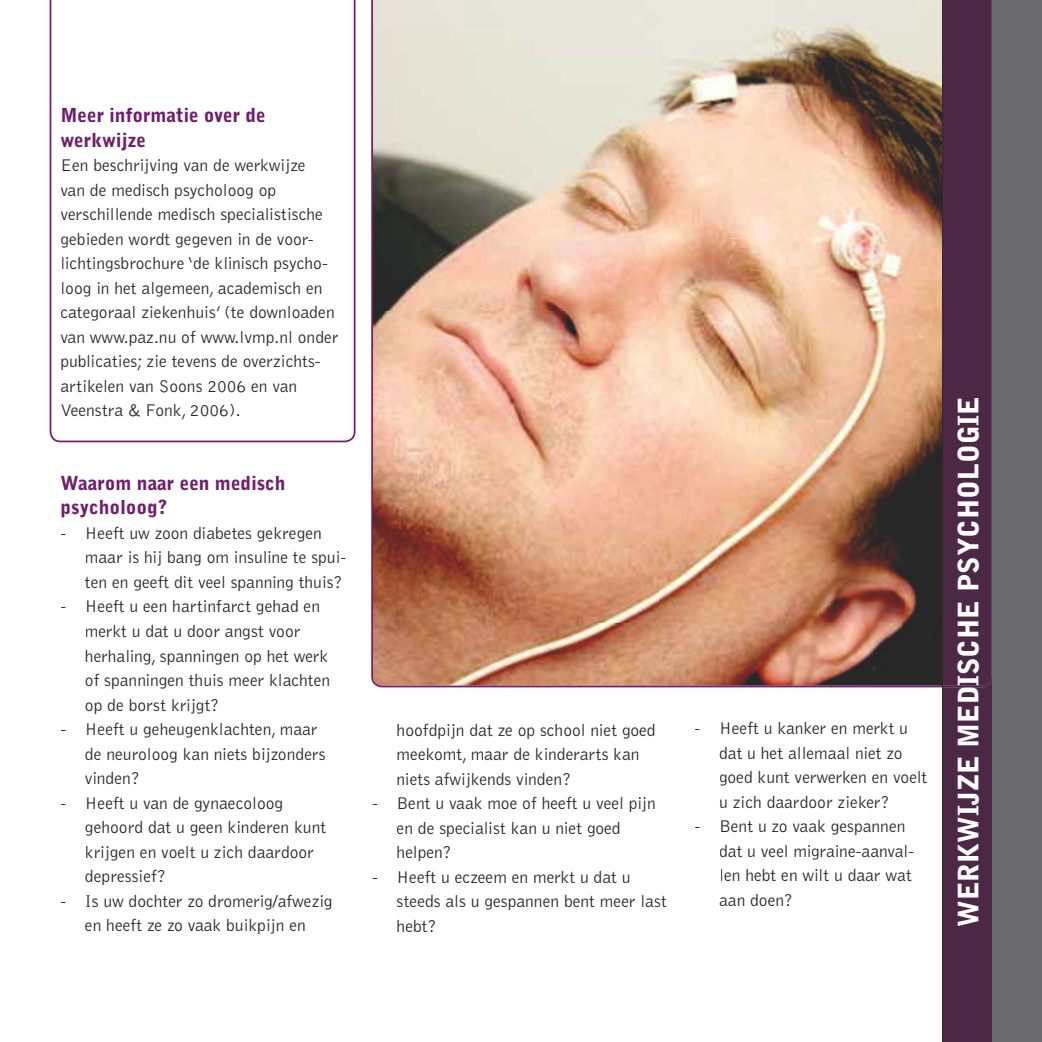
<style>
.page{position:relative;width:1042px;height:1042px;background:#fff}
.page>*{position:absolute;margin:0;border:0;box-sizing:border-box;transform-origin:0 0}
.t1{font:900 28px "Bell Gothic";color:#fff}
.t2{font:900 19.25px/24.5px "Bell Gothic";color:#721d6f}
.t3{font:300 17.5px/24.5px "Bell Gothic";color:#272727}
</style>
<div class="page">
<img style="left:371px;top:0;width:572px;height:687px">
<img style="left:942px;top:687px;width:1px;height:355px">
<div style="left:943px;top:687px;width:49px;height:355px;background:#4d2746"></div>
<div style="left:943px;top:0;width:49px;height:687px;background:#4d2746"></div>
<svg style="left:50px;top:0;width:305px;height:442px"></svg>
<div style="left:992px;top:0;width:50px;height:1042px;background:#6b6b6d"></div>
<p class="t2" style="left:60px;top:103px;width:207px">Meer informatie over de werkwijze</p>
<p class="t3" style="left:60px;top:153px;width:280px">Een beschrijving van de werkwijze<br>van de medisch psycholoog op verschillende medisch specialistische gebieden wordt gegeven in de voor&shy;lichtingsbrochure ‘de klinisch psycho&shy;loog in het algemeen, academisch en categoraal ziekenhuis’ (te downloaden van www.paz.nu of www.lvmp.nl onder publicaties; zie tevens de overzichts&shy;artikelen van Soons 2006 en van Veenstra &amp; Fonk, 2006).</p>
<p class="t2" style="left:60px;top:471px;width:227px">Waarom naar een medisch psycholoog?</p>
<p class="t3" style="left:85px;top:521px;width:263px;text-indent:-24px">- Heeft uw zoon diabetes gekregen maar is hij bang om insuline te spui&shy;ten en geeft dit veel spanning thuis?</p>
<p class="t3" style="left:85px;top:594px;width:247px;text-indent:-24px">- Heeft u een hartinfarct gehad en merkt u dat u door angst voor herhaling, spanningen op het werk of spanningen thuis meer klachten op de borst krijgt?</p>
<p class="t3" style="left:85px;top:717px;width:242px;text-indent:-24px">- Heeft u geheugenklachten, maar de neuroloog kan niets bijzonders vinden?</p>
<p class="t3" style="left:85px;top:790px;width:243px;text-indent:-24px">- Heeft u van de gynaecoloog gehoord dat u geen kinderen kunt krijgen en voelt u zich daardoor depressief?</p>
<p class="t3" style="left:60px;top:888px;width:274px;text-align:center">- Is uw dochter zo dromerig/afwezig en heeft ze zo vaak buikpijn en</p>
<p class="t3" style="left:397px;top:717px;width:260px">hoofdpijn dat ze op school niet goed meekomt, maar de kinderarts kan niets afwijkends vinden?</p>
<p class="t3" style="left:397px;top:791px;width:261px;text-indent:-24px">- Bent u vaak moe of heeft u veel pijn en de specialist kan u niet goed helpen?</p>
<p class="t3" style="left:397px;top:864px;width:272px;text-indent:-24px">- Heeft u eczeem en merkt u dat u steeds als u gespannen bent meer last hebt?</p>
<p class="t3" style="left:719px;top:716px;width:210px;text-indent:-24px">- Heeft u kanker en merkt u dat u het allemaal niet zo goed kunt verwerken en voelt u zich daardoor zieker?</p>
<p class="t3" style="left:719px;top:814px;width:197px;text-indent:-24px">- Bent u zo vaak gespannen dat u veel migraine-aanval&shy;len hebt en wilt u daar wat aan doen?</p>
<h1 class="t1" style="left:952px;top:926px;width:532px;rotate:-90deg">WERKWIJZE MEDISCHE PSYCHOLOGIE</h1>
</div>
